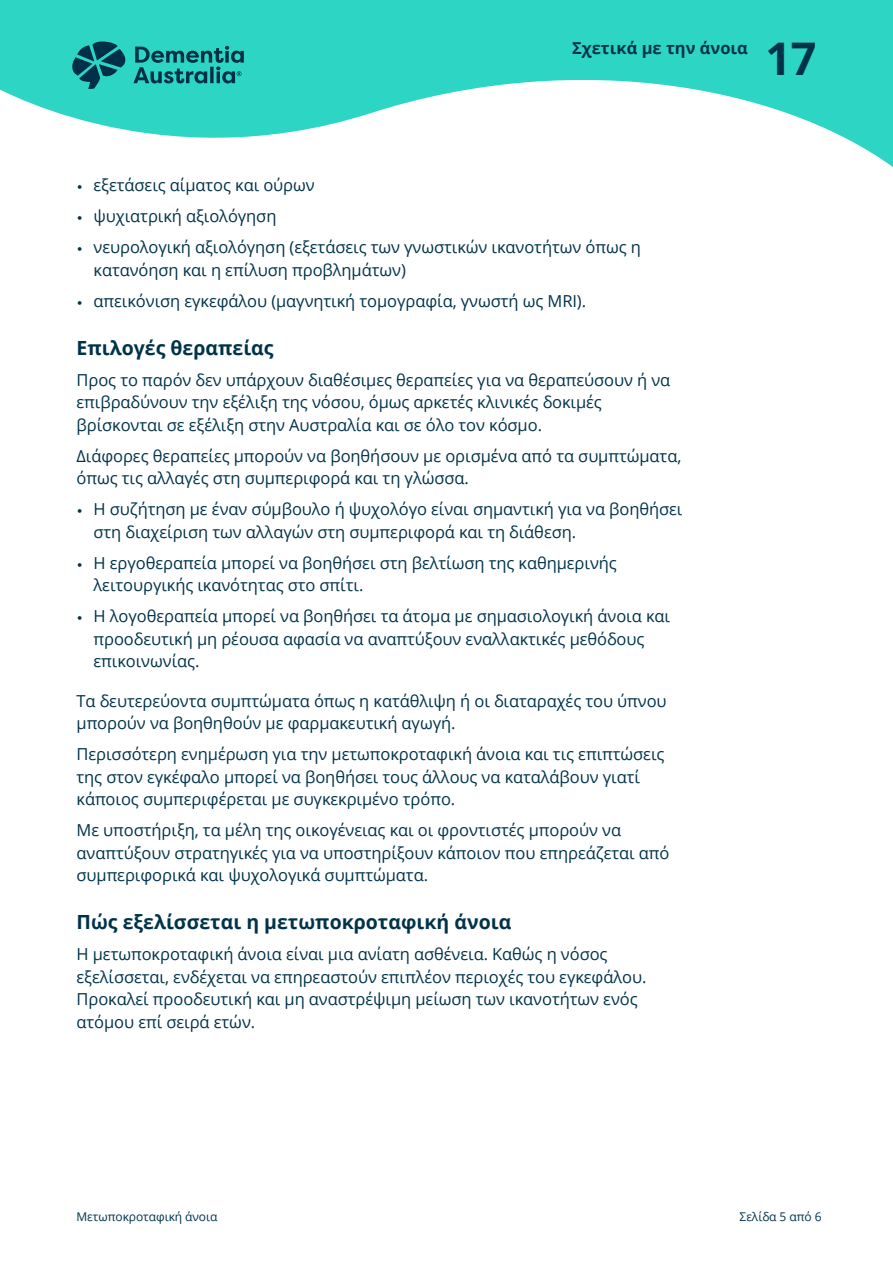
<style>
.page{position:relative;width:893px;height:1263px;background:#fff}
.page>*{position:absolute;margin:0;border:0;box-sizing:border-box;transform-origin:0 0}
.t1{font:700 45px "Open Sans";color:#00334a}
.t2{font:700 19.5px "Open Sans";color:#00334a}
.t3{font:16.5px/22.5px "Open Sans";letter-spacing:-.005em;color:#00334a}
.t4{font:700 16.5px "Open Sans";color:#00334a}
.t5{font:12px "Open Sans";letter-spacing:-.005em;color:#00334a}
.s1{font-family:"Filson Pro"}
</style>
<div class="page">
<svg style="left:0;top:0;width:893px;height:167px;fill:#2cd5c4"></svg>
<svg style="left:72px;top:41px;width:172px;height:48px;background:#1d9d9a"></svg>
<p class="t4" style="left:572px;top:37px;width:177px">Σχετικά με την άνοια</p>
<h1 class="t1" style="left:765px;top:27px;width:52px">17</h1>
<p class="t3" style="left:77px;top:174px;width:240px"><span class="s1">•</span> εξετάσεις αίματος και ούρων</p>
<p class="t3" style="left:77px;top:205px;width:201px"><span class="s1">•</span> ψυχιατρική αξιολόγηση</p>
<p class="t3" style="left:94px;top:236px;width:549px;text-indent:-17px"><span class="s1">•</span> νευρολογική αξιολόγηση (εξετάσεις των γνωστικών ικανοτήτων όπως η κατανόηση και η επίλυση προβλημάτων)</p>
<p class="t3" style="left:77px;top:289px;width:511px"><span class="s1">•</span> απεικόνιση εγκεφάλου (μαγνητική τομογραφία, γνωστή ως MRI).</p>
<p class="t2" style="left:77px;top:334px;width:199px">Επιλογές θεραπείας</p>
<p class="t3" style="left:77px;top:368px;width:595px">Προς το παρόν δεν υπάρχουν διαθέσιμες θεραπείες για να θεραπεύσουν ή να επιβραδύνουν την εξέλιξη της νόσου, όμως αρκετές κλινικές δοκιμές βρίσκονται σε εξέλιξη στην Αυστραλία και σε όλο τον κόσμο.</p>
<p class="t3" style="left:77px;top:444px;width:606px">Διάφορες θεραπείες μπορούν να βοηθήσουν με ορισμένα από τα συμπτώματα, όπως τις αλλαγές στη συμπεριφορά και τη γλώσσα.</p>
<p class="t3" style="left:94px;top:498px;width:590px;text-indent:-17px"><span class="s1">•</span> Η συζήτηση με έναν σύμβουλο ή ψυχολόγο είναι σημαντική για να βοηθήσει στη διαχείριση των αλλαγών στη συμπεριφορά και τη διάθεση.</p>
<p class="t3" style="left:94px;top:551px;width:525px;text-indent:-17px"><span class="s1">•</span> Η εργοθεραπεία μπορεί να βοηθήσει στη βελτίωση της καθημερινής λειτουργικής ικανότητας στο σπίτι.</p>
<p class="t3" style="left:94px;top:605px;width:578px;text-indent:-17px"><span class="s1">•</span> Η λογοθεραπεία μπορεί να βοηθήσει τα άτομα με σημασιολογική άνοια και προοδευτική μη ρέουσα αφασία να αναπτύξουν εναλλακτικές μεθόδους επικοινωνίας.</p>
<p class="t3" style="left:77px;top:689px;width:592px">Τα δευτερεύοντα συμπτώματα όπως η κατάθλιψη ή οι διαταραχές του ύπνου μπορούν να βοηθηθούν με φαρμακευτική αγωγή.</p>
<p class="t3" style="left:77px;top:743px;width:589px">Περισσότερη ενημέρωση για την μετωποκροταφική άνοια και τις επιπτώσεις της στον εγκέφαλο μπορεί να βοηθήσει τους άλλους να καταλάβουν γιατί κάποιος συμπεριφέρεται με συγκεκριμένο τρόπο.</p>
<p class="t3" style="left:77px;top:819px;width:594px">Με υποστήριξη, τα μέλη της οικογένειας και οι φροντιστές μπορούν να αναπτύξουν στρατηγικές για να υποστηρίξουν κάποιον που επηρεάζεται από συμπεριφορικά και ψυχολογικά συμπτώματα.</p>
<p class="t2" style="left:77px;top:908px;width:436px">Πώς εξελίσσεται η μετωποκροταφική άνοια</p>
<p class="t3" style="left:77px;top:943px;width:571px">Η μετωποκροταφική άνοια είναι μια ανίατη ασθένεια. Καθώς η νόσος εξελίσσεται, ενδέχεται να επηρεαστούν επιπλέον περιοχές του εγκεφάλου.<br>Προκαλεί προοδευτική και μη αναστρέψιμη μείωση των ικανοτήτων ενός ατόμου επί σειρά ετών.</p>
<p class="t5" style="left:77px;top:1209px;width:142px">Μετωποκροταφική άνοια</p>
<p class="t5" style="left:740px;top:1209px;width:83px">Σελίδα 5 από 6</p>
</div>
